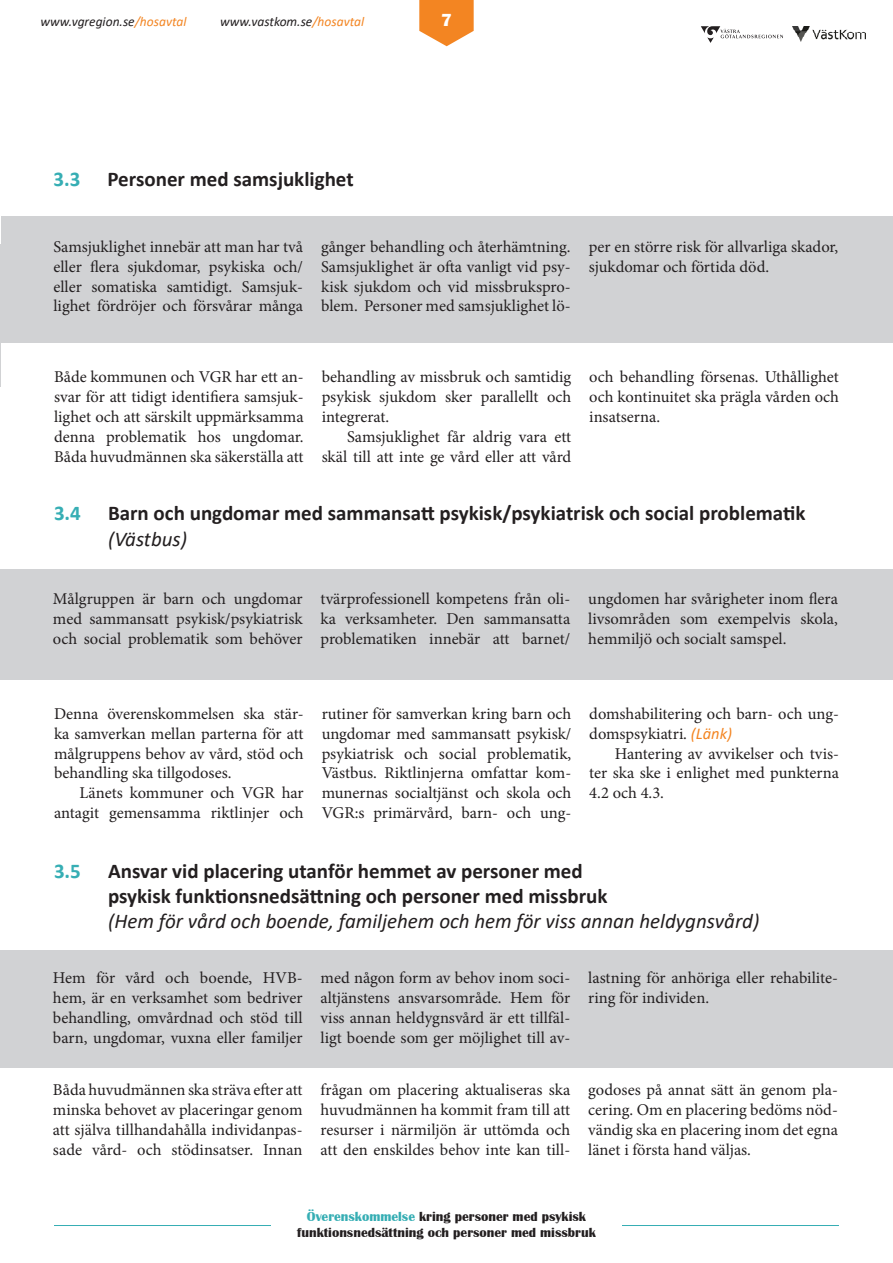
<style>
.page{position:relative;width:893px;height:1263px;background:#fff}
.page>*{position:absolute;margin:0;border:0;box-sizing:border-box;transform-origin:0 0}
.t1{font:700 21px/25.2px "Calibri";color:#231f20}
.t2{font:italic 21px "Calibri";color:#231f20}
.t3{font:700 21px "Calibri";color:#36aeb4}
.t4{font:700 18px "Britannic";color:#fff}
.t5{font:16.5px/19.8px "Minion Pro";color:#231f20;text-align:justify}
.t6{font:700 13.5px/16.2px "Britannic";color:#231f20;text-align:center}
.t7{font:italic 13.5px "Calibri";color:#231f20}
.s1{color:#f38522}
.s2{font-weight:400;font-style:italic}
.s3{font-family:"Calibri";font-style:italic;color:#f38522}
.s4{color:#36aeb4}
</style>
<div class="page">
<img style="left:793px;top:26px;width:72px;height:15px">
<svg style="left:701px;top:26px;width:82px;height:17px"></svg>
<svg style="left:419px;top:0;width:55px;height:46px"></svg>
<hr style="left:54px;top:1225px;width:785px;height:1px;background:#36aeb4">
<div style="left:271px;top:1212px;width:351px;height:34px;background:#fff"></div>
<div style="left:1px;top:216px;width:892px;height:126px;background:#d1d2d4"></div>
<div style="left:1px;top:568px;width:892px;height:111px;background:#d1d2d4"></div>
<hr style="left:0;top:244px;width:1px;height:143px;background:#d1d2d4">
<div style="left:1px;top:950px;width:892px;height:117px;background:#d1d2d4"></div>
<p class="t7" style="left:40px;top:12px;width:148px">www.vgregion.se<span class="s1">/hosavtal</span></p>
<p class="t7" style="left:220px;top:12px;width:146px">www.vastkom.se<span class="s1">/hosavtal</span></p>
<p class="t4" style="left:441px;top:10px;width:12px">7</p>
<p class="t3" style="left:53px;top:164px;width:28px">3.3</p>
<p class="t1" style="left:107px;top:166px;width:248px">Personer med samsjuklighet</p>
<p class="t5" style="left:53px;top:237px;width:251px">Samsjuklighet innebär att man har två eller flera sjukdomar, psykiska och/ eller somatiska samtidigt. Samsjuk&shy;lighet fördröjer och försvårar många</p>
<p class="t5" style="left:321px;top:237px;width:251px">gånger behandling och återhämtning.<br>Samsjuklighet är ofta vanligt vid psy&shy;kisk sjukdom och vid missbrukspro&shy;blem. Personer med samsjuklighet lö-</p>
<p class="t5" style="left:589px;top:237px;width:251px">per en större risk för allvarliga skador, sjukdomar och förtida död.</p>
<p class="t5" style="left:54px;top:367px;width:251px">Både kommunen och VGR har ett an&shy;svar för att tidigt identifiera samsjuk&shy;lighet och att särskilt uppmärksamma denna problematik hos ungdomar.<br>Båda huvudmännen ska säkerställa att</p>
<p class="t5" style="left:322px;top:367px;width:251px">behandling av missbruk och samtidig psykisk sjukdom sker parallellt och integrerat.</p>
<p class="t5" style="left:322px;top:427px;width:251px;text-align:right">Samsjuklighet får aldrig vara ett skäl till att inte ge vård eller att vård</p>
<p class="t5" style="left:589px;top:367px;width:251px">och behandling försenas. Uthållighet och kontinuitet ska prägla vården och insatserna.</p>
<p class="t3" style="left:54px;top:499px;width:28px">3.4</p>
<p class="t1" style="left:108px;top:501px;width:699px">Barn och ungdomar med sammansatt psykisk/psykiatrisk och social problematik <span class="s2">(Västbus)</span></p>
<p class="t5" style="left:53px;top:589px;width:251px">Målgruppen är barn och ungdomar med sammansatt psykisk/psykiatrisk och social problematik som behöver</p>
<p class="t5" style="left:321px;top:589px;width:251px">tvärprofessionell kompetens från oli&shy;ka verksamheter. Den sammansatta problematiken innebär att barnet/</p>
<p class="t5" style="left:588px;top:589px;width:251px">ungdomen har svårigheter inom flera livsområden som exempelvis skola, hemmiljö och socialt samspel.</p>
<p class="t5" style="left:54px;top:704px;width:251px">Denna överenskommelsen ska stär&shy;ka samverkan mellan parterna för att målgruppens behov av vård, stöd och behandling ska tillgodoses.</p>
<p class="t5" style="left:54px;top:783px;width:251px;text-align:right">Länets kommuner och VGR har antagit gemensamma riktlinjer och</p>
<p class="t5" style="left:322px;top:704px;width:251px">rutiner för samverkan kring barn och ungdomar med sammansatt psykisk/ psykiatrisk och social problematik, Västbus. Riktlinjerna omfattar kom&shy;munernas socialtjänst och skola och VGR:s primärvård, barn- och ung-</p>
<p class="t5" style="left:589px;top:704px;width:251px">domshabilitering och barn- och ung&shy;domspsykiatri. <span class="s3">(Länk)</span></p>
<p class="t5" style="left:589px;top:743px;width:251px;text-indent:25px">Hantering av avvikelser och tvis&shy;ter ska ske i enlighet med punkterna 4.2 och 4.3.</p>
<p class="t3" style="left:54px;top:856px;width:28px">3.5</p>
<p class="t1" style="left:108px;top:858px;width:476px">Ansvar vid placering utanför hemmet av personer med</p>
<p class="t1" style="left:108px;top:883px;width:501px">psykisk funktionsnedsättning och personer med missbruk</p>
<p class="t2" style="left:108px;top:907px;width:653px">(Hem för vård och boende, familjehem och hem för viss annan heldygnsvård)</p>
<p class="t5" style="left:53px;top:968px;width:251px">Hem för vård och boende, HVB&shy;hem, är en verksamhet som bedriver behandling, omvårdnad och stöd till barn, ungdomar, vuxna eller familjer</p>
<p class="t5" style="left:321px;top:968px;width:251px">med någon form av behov inom soci&shy;altjänstens ansvarsområde. Hem för viss annan heldygnsvård är ett tillfäl&shy;ligt boende som ger möjlighet till av-</p>
<p class="t5" style="left:588px;top:968px;width:251px">lastning för anhöriga eller rehabilite&shy;ring för individen.</p>
<p class="t5" style="left:53px;top:1080px;width:251px">Båda huvudmännen ska sträva efter att minska behovet av placeringar genom att själva tillhandahålla individanpas&shy;sade vård- och stödinsatser. Innan</p>
<p class="t5" style="left:321px;top:1080px;width:251px">frågan om placering aktualiseras ska huvudmännen ha kommit fram till att resurser i närmiljön är uttömda och att den enskildes behov inte kan till-</p>
<p class="t5" style="left:588px;top:1080px;width:251px">godoses på annat sätt än genom pla&shy;cering. Om en placering bedöms nöd&shy;vändig ska en placering inom det egna länet i första hand väljas.</p>
<p class="t6" style="left:297px;top:1209px;width:300px"><span class="s4">Överenskommelse</span> kring personer med psykisk funktionsnedsättning och personer med missbruk</p>
</div>
